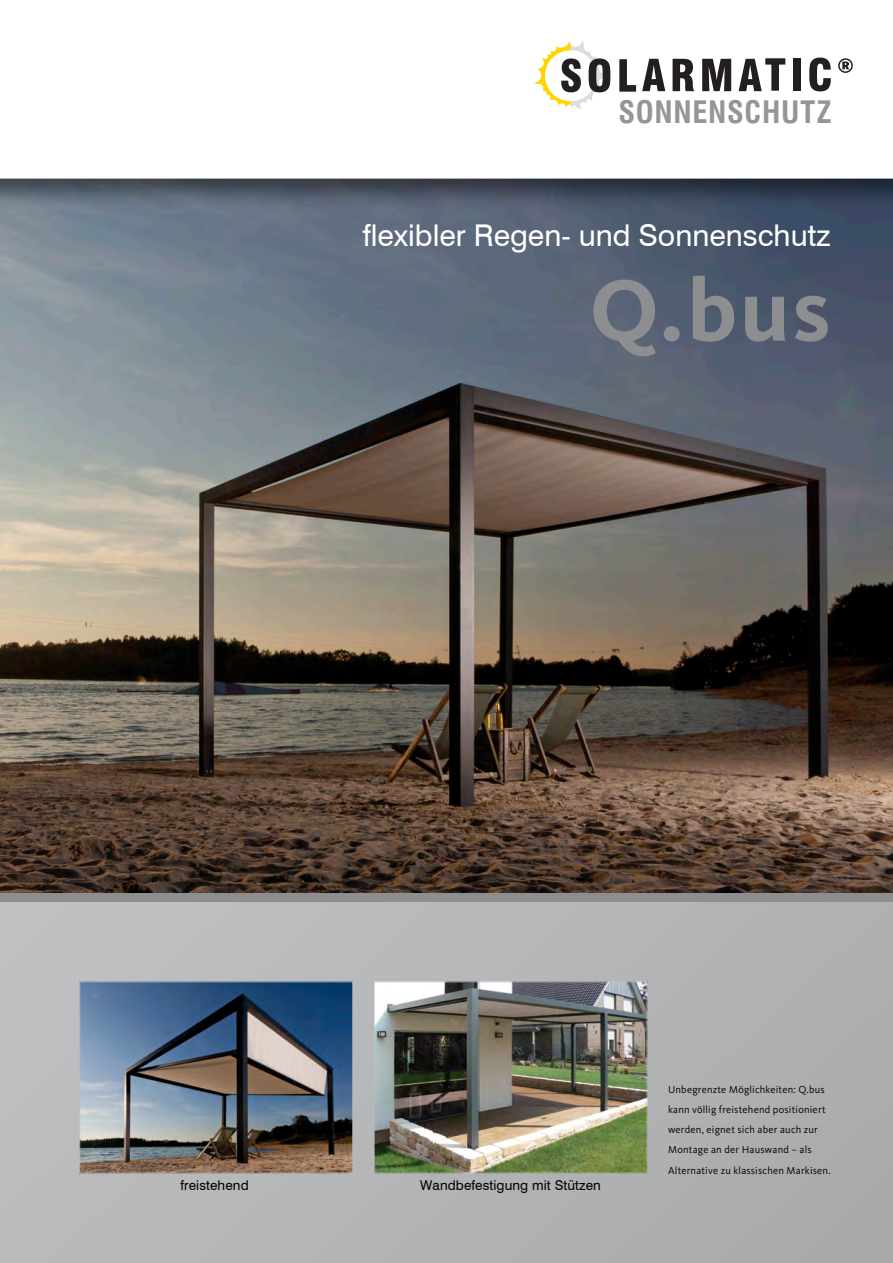
<style>
.page{position:relative;width:893px;height:1263px;background:#fff}
.page>*{position:absolute;margin:0;border:0;box-sizing:border-box;transform-origin:0 0}
.t1{font:700 90px "Kievit OT";color:#8d8e8f}
.t2{font:700 condensed 30.15px "Swiss 721 BT";letter-spacing:.02em;color:#939598}
.t3{font:30px "Swiss 721 BT";color:#fff}
.t4{font:13.5px "Swiss 721 BT";letter-spacing:.01em;color:#000}
.t5{font:10.5px/20.2px "Kievit OT";letter-spacing:.015em;color:#000}
</style>
<div class="page">
<svg style="left:0;top:901px;width:893px;height:362px"></svg>
<img style="left:0;top:210px;width:893px;height:683px">
<div style="left:0;top:0;width:893px;height:210px;background:#000;opacity:.5"></div>
<svg style="left:0;top:0;width:893px;height:179px"></svg>
<div style="left:0;top:893px;width:893px;height:8px;background:#8d8e8f"></div>
<svg style="left:533px;top:40px;width:77px;height:69px"></svg>
<svg style="left:619px;top:59px;width:17px;height:33px"></svg>
<svg style="left:642px;top:59px;width:23px;height:32px"></svg>
<svg style="left:673px;top:59px;width:22px;height:32px"></svg>
<svg style="left:702px;top:59px;width:29px;height:32px"></svg>
<svg style="left:739px;top:58px;width:46px;height:33px"></svg>
<div style="left:793px;top:58px;width:7px;height:33px;background:#231f20"></div>
<svg style="left:809px;top:58px;width:22px;height:33px"></svg>
<svg style="left:838px;top:58px;width:15px;height:15px"></svg>
<img style="left:81px;top:983px;width:270px;height:188px">
<div style="left:79px;top:981px;width:274px;height:192px;border:1px solid #bbbcbe"></div>
<img style="left:376px;top:983px;width:269px;height:188px">
<div style="left:374px;top:981px;width:273px;height:192px;border:1px solid #bbbcbe"></div>
<h2 class="t2" style="left:618px;top:102px;width:215px">SONNENSCHUTZ</h2>
<p class="t3" style="left:363px;top:217px;width:469px">flexibler Regen- und Sonnenschutz</p>
<p class="t1" style="left:589px;top:256px;width:242px">Q.bus</p>
<p class="t4" style="left:181px;top:1177px;width:70px">freistehend</p>
<p class="t4" style="left:420px;top:1177px;width:182px">Wandbefestigung mit Stützen</p>
<p class="t5" style="left:668px;top:1079px;width:164px">Unbegrenzte Möglichkeiten: Q.bus kann völlig freistehend positioniert werden, eignet sich aber auch zur Montage an der Hauswand – als Alternative zu klassischen Markisen.</p>
</div>
